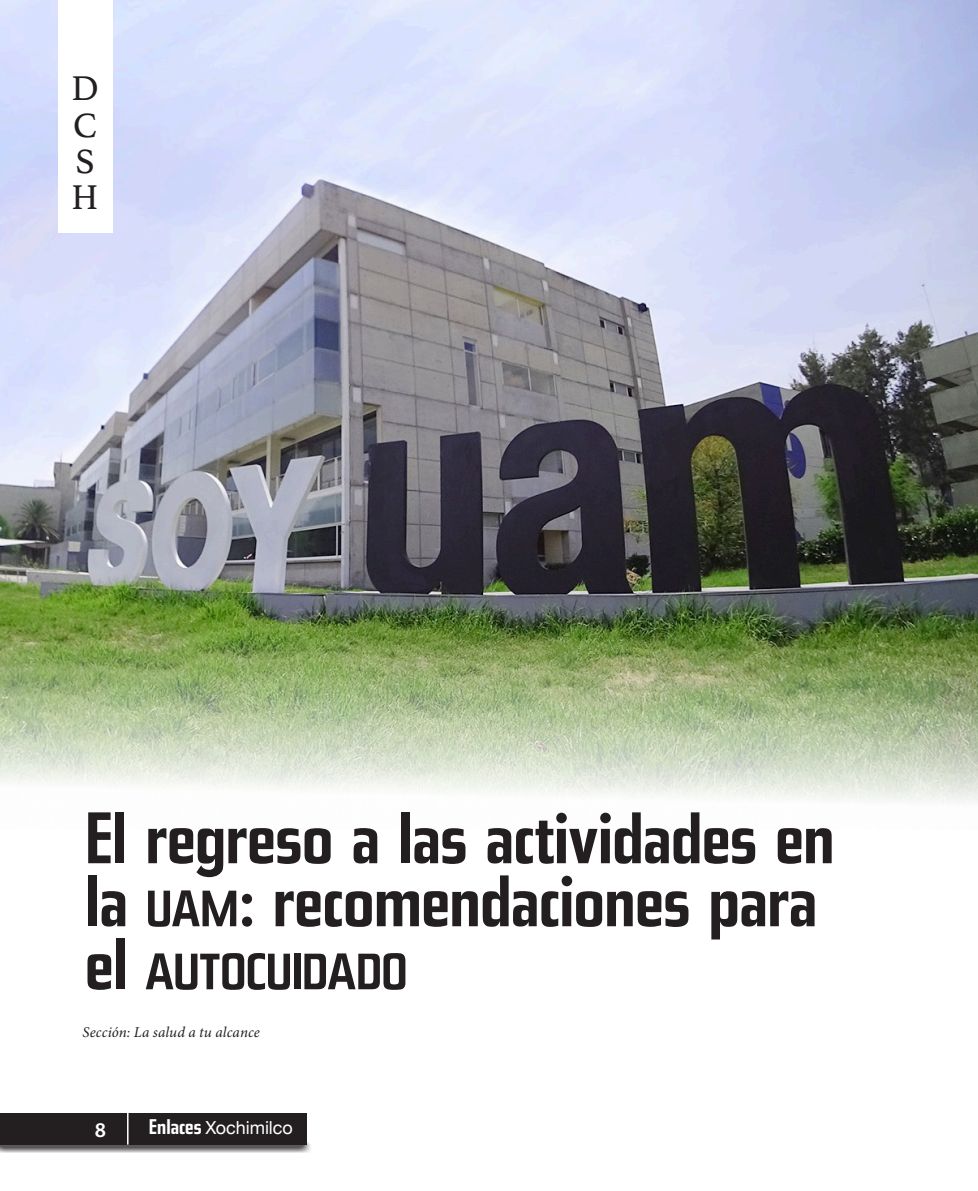
<style>
.page{position:relative;width:978px;height:1191px;background:#fff}
.page>*{position:absolute;margin:0;border:0;box-sizing:border-box;transform-origin:0 0}
.Primer_Párrafo{font:700 72px "Steile Futura BQ";letter-spacing:-.005em;color:#231f20}
.Primer_Párrafo-2{font:700 50.4px "Steile Futura BQ";color:#231f20}
.primera_Linea{font:36px "Athelas";color:#231f20}
.t1{font:600 21px "Myriad Pro";color:#fff}
.t2{font:18px "Helvetica Neue";letter-spacing:-.005em;color:#fff}
.Primer_Párrafo-3{font:italic 15px "Minion Pro";letter-spacing:.01em;color:#231f20}
.s1{font-size:50.4px}
.s2{font-size:72px}
.s3{font-family:"Steile Futura BQ";font-weight:700;font-size:21px}
</style>
<div class="page">
<div style="left:0;top:1107px;width:313px;height:45px;background:#231f20;opacity:.75"></div>
<div style="left:0;top:1113px;width:306px;height:31px;background:#231f20"></div>
<hr style="left:127px;top:1113px;width:2px;height:31px;background:#fff">
<img style="left:1px;top:0;width:977px;height:803px">
<div style="left:58px;top:0;width:54px;height:232px;background:#fff"></div>
<p class="primera_Linea" style="left:71px;top:60px;width:29px">D</p>
<p class="primera_Linea" style="left:73px;top:96px;width:26px">C</p>
<p class="primera_Linea" style="left:75px;top:132px;width:21px">S</p>
<p class="primera_Linea" style="left:72px;top:168px;width:28px">H</p>
<p class="Primer_Párrafo" style="left:85px;top:796px;width:751px">El regreso a las actividades en</p>
<p class="Primer_Párrafo" style="left:85px;top:859px;width:734px">la <span class="s1">UAM</span>: recomendaciones para</p>
<p class="Primer_Párrafo-2" style="left:85px;top:942px;width:320px"><span class="s2">el</span> AUTOCUIDADO</p>
<p class="Primer_Párrafo-3" style="left:83px;top:1022px;width:179px">Sección: La salud a tu alcance</p>
<p class="t1" style="left:95px;top:1116px;width:13px">8</p>
<p class="t2" style="left:149px;top:1115px;width:146px"><span class="s3">Enlaces</span> Xochimilco</p>
</div>
